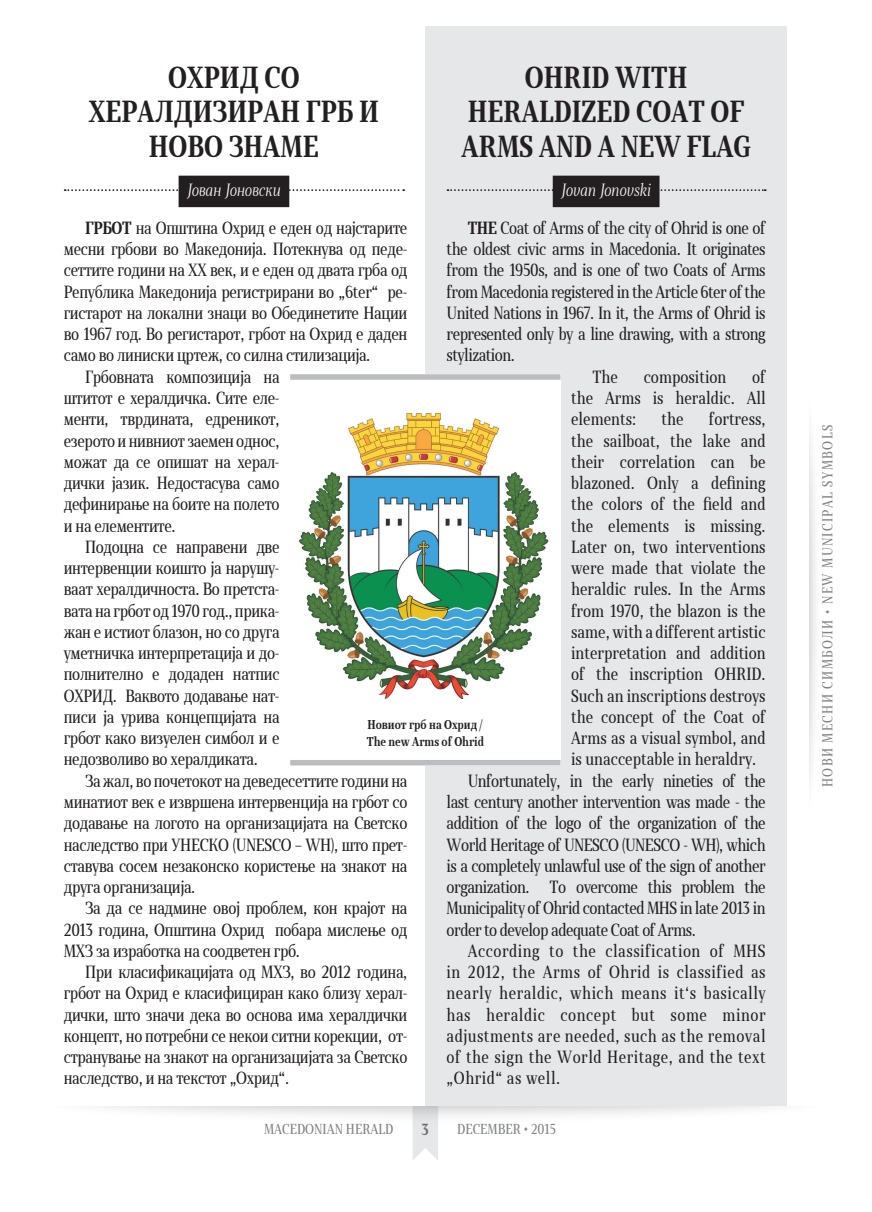
<style>
.page{position:relative;width:872px;height:1212px;background:#fff}
.page>*{position:absolute;margin:0;border:0;box-sizing:border-box;transform-origin:0 0}
.НАСЛОВ{font:700 28.5px/34.5px "Skola Serif Cn";color:#231f20;text-align:center}
.ГЛАВЕН_ТЕКСТ{font:16.5px/21.3px "Skola Serif Cn";letter-spacing:-.02em;color:#231f20;text-align:justify}
.АВТОР{font:italic 300 16.5px "Skola Serif Cn";color:#fff}
.ГЛАВЕН_ТЕКСТ-2{font:16.5px "Skola Serif Cn";color:#231f20}
.ГЛАВЕН_ТЕКСТ-3{font:700 15px "Skola Serif Cn";color:#6c6d70}
.РУБРИКА{font:13.5px "Skola Serif Cn";letter-spacing:.1em;color:#808285}
.РУБРИКА-2{font:13.5px "Skola Serif Cn";color:#808285}
.ПОД_СЛИКА_1{font:700 12px "Skola Serif Cn";color:#231f20}
.s1{font-weight:700}
</style>
<div class="page">
<img style="left:110px;top:1107px;width:652px;height:53px">
<div style="left:425px;top:27px;width:362px;height:1079px;background:#e6e7e9"></div>
<svg style="left:65px;top:189px;width:339px;height:2px"></svg>
<div style="left:179px;top:176px;width:110px;height:31px;background:#231f20"></div>
<svg style="left:447px;top:189px;width:318px;height:2px"></svg>
<div style="left:553px;top:176px;width:106px;height:31px;background:#231f20"></div>
<div style="left:290px;top:374px;width:270px;height:391px;background:#fff"></div>
<div style="left:290px;top:374px;width:270px;height:6px;background:#bcbdc0"></div>
<div style="left:290px;top:760px;width:270px;height:5px;background:#bcbdc0"></div>
<img style="left:299px;top:414px;width:250px;height:285px">
<p class="НАСЛОВ" style="left:89px;top:60px;width:292px">ОХРИД СО<br>ХЕРАЛДИЗИРАН ГРБ И<br>НОВО ЗНАМЕ</p>
<p class="АВТОР" style="left:187px;top:180px;width:95px">Јован Јоновски</p>
<p class="НАСЛОВ" style="left:461px;top:60px;width:291px">OHRID WITH<br>HERALDIZED COAT OF<br>ARMS AND A NEW FLAG</p>
<p class="АВТОР" style="left:561px;top:180px;width:91px">Jovan Jonovski</p>
<p class="ГЛАВЕН_ТЕКСТ" style="left:446px;top:217px;width:320px;text-indent:21px"><span class="s1">THE</span> Coat of Arms of the city of Ohrid is one of the oldest civic arms in Macedonia. It originates from the 1950s, and is one of two Coats of Arms from Macedonia registered in the Article 6ter of the United Nations in 1967. In it, the Arms of Ohrid is represented only by a line drawing, with a strong stylization.</p>
<p class="ГЛАВЕН_ТЕКСТ" style="left:592px;top:366px;width:27px">The</p>
<p class="ГЛАВЕН_ТЕКСТ-2" style="left:643px;top:367px;width:84px">composition</p>
<p class="ГЛАВЕН_ТЕКСТ" style="left:64px;top:217px;width:345px;text-indent:21px"><span class="s1">ГРБОТ</span> на Општина Охрид е еден од најстарите месни грбови во Македонија. Потекнува од педе&shy;сеттите години на XX век, и е еден од двата грба од Република Македонија регистрирани во „6ter“ ре&shy;гистарот на локални знаци во Обединетите Нации во 1967 год. Во регистарот, грбот на Охрид е даден само во линиски цртеж, со силна стилизација.</p>
<p class="ГЛАВЕН_ТЕКСТ" style="left:64px;top:366px;width:217px;text-indent:21px">Грбовната композиција на штитот е хералдичка. Сите еле&shy;менти, тврдината, едреникот, езерото и нивниот заемен однос, можат да се опишат на херал&shy;дички јазик. Недостасува само дефинирање на боите на полето и на елементите.</p>
<p class="ГЛАВЕН_ТЕКСТ" style="left:64px;top:536px;width:217px;text-indent:21px">Подоцна се направени две интервенции коишто ја нарушу&shy;ваат хералдичноста. Во претста&shy;вата на грбот од 1970 год., прика&shy;жан е истиот блазон, но со друга уметничка интерпретација и до&shy;полнително е додаден натпис ОХРИД. Ваквото додавање нат&shy;писи ја урива концепцијата на грбот како визуелен симбол и е недозволиво во хералдиката.</p>
<p class="ГЛАВЕН_ТЕКСТ" style="left:64px;top:770px;width:345px;text-indent:21px">За жал, во почетокот на деведесеттите години на минатиот век е извршена интервенција на грбот со додавање на логото на организацијата на Светско наследство при УНЕСКО (UNESCO – WH), што прет&shy;ставува сосем незаконско користење на знакот на друга организација.</p>
<p class="ГЛАВЕН_ТЕКСТ" style="left:64px;top:897px;width:345px;text-indent:21px">За да се надмине овој проблем, кон крајот на 2013 година, Општина Охрид побара мислење од МХЗ за изработка на соодветен грб.</p>
<p class="ГЛАВЕН_ТЕКСТ" style="left:64px;top:961px;width:345px;text-indent:21px">При класификацијата од МХЗ, во 2012 година, грбот на Охрид е класифициран како близу херал&shy;дички, што значи дека во основа има хералдички концепт, но потребни се некои ситни корекции, от&shy;странување на знакот на организацијата за Светско наследство, и на текстот „Охрид“.</p>
<p class="ГЛАВЕН_ТЕКСТ" style="left:571px;top:366px;width:196px;text-indent:181px">of the Arms is heraldic. All elements:</p>
<p class="ГЛАВЕН_ТЕКСТ" style="left:571px;top:408px;width:196px;text-indent:138px">fortress, the sailboat, the lake and their correlation can be blazoned. Only a defining the colors of the field and the elements is missing.<br>Later on, two interventions were made that violate the heraldic rules. In the Arms from 1970, the blazon is the same, with a different artistic interpretation and addition of the inscription OHRID.<br>Such an inscriptions destroys the concept of the Coat of Arms as a visual symbol, and is unacceptable in heraldry.</p>
<p class="ГЛАВЕН_ТЕКСТ" style="left:446px;top:770px;width:320px;text-indent:21px">Unfortunately, in the early nineties of the last century another intervention was made - the addition of the logo of the organization of the World Heritage of UNESCO (UNESCO - WH), which is a completely unlawful use of the sign of another organization. To overcome this problem the Municipality of Ohrid contacted MHS in late 2013 in order to develop adequate Coat of Arms.</p>
<p class="ГЛАВЕН_ТЕКСТ" style="left:446px;top:940px;width:320px;text-indent:21px">According to the classification of MHS in 2012, the Arms of Ohrid is classified as nearly heraldic, which means it‘s basically has heraldic concept but some minor adjustments are needed, such as the removal of the sign the World Heritage, and the text „Ohrid“ as well.</p>
<p class="ГЛАВЕН_ТЕКСТ" style="left:661px;top:408px;width:24px">the</p>
<p class="ПОД_СЛИКА_1" style="left:367px;top:717px;width:117px">Новиот грб на Охрид /</p>
<p class="ПОД_СЛИКА_1" style="left:367px;top:734px;width:119px">The new Arms of Ohrid</p>
<p class="РУБРИКА-2" style="left:264px;top:1121px;width:131px">MACEDONIAN HERALD</p>
<p class="ГЛАВЕН_ТЕКСТ-3" style="left:421px;top:1120px;width:9px">3</p>
<p class="РУБРИКА-2" style="left:457px;top:1121px;width:100px">DECEMBER • 2015</p>
<p class="РУБРИКА" style="left:819px;top:787px;width:364px;rotate:-90deg">НОВИ МЕСНИ СИМБОЛИ • NEW MUNICIPAL SYMBOLS</p>
</div>
